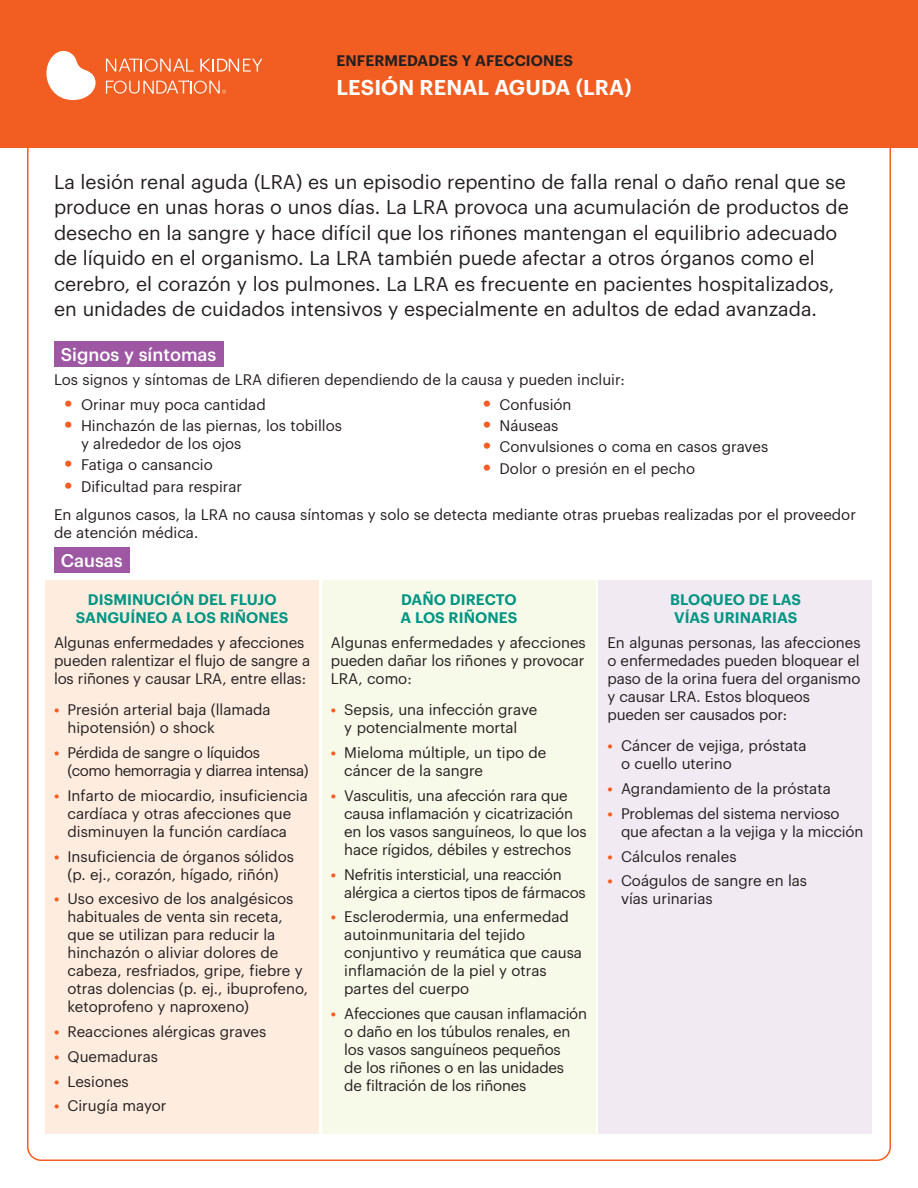
<style>
.page{position:relative;width:918px;height:1188px;background:#fff}
.page>*{position:absolute;margin:0;border:0;box-sizing:border-box;transform-origin:0 0}
.t1{font:600 21px "Graphik";letter-spacing:.005em;color:#fff}
.t2{font:19.5px/25.5px "Graphik";color:#231f20}
.t3{font:500 18px "Graphik";color:#fff}
.t4{font:15px/18px "Graphik";color:#231f20}
.t5{font:600 15px/18px "Graphik";letter-spacing:.005em;color:#009583}
.t6{font:15px/18px "Graphik";letter-spacing:-.02em;color:#231f20}
.t7{font:15px/18px "Graphik";letter-spacing:-.03em;color:#231f20}
.t8{font:600 15px "Graphik";letter-spacing:.005em;color:#231f20}
.s1{font-weight:700;font-size:21px;color:#f25d21}
.s2{font-weight:600;color:#f25d21}
</style>
<div class="page">
<div style="left:0;top:0;width:918px;height:148px;background:#f25d21"></div>
<svg style="left:46px;top:51px;width:50px;height:49px"></svg>
<svg style="left:106px;top:59px;width:88px;height:13px"></svg>
<svg style="left:200px;top:59px;width:62px;height:13px"></svg>
<svg style="left:106px;top:81px;width:120px;height:13px"></svg>
<div style="left:599px;top:581px;width:273px;height:553px;background:#f1eaf3"></div>
<div style="left:322px;top:581px;width:273px;height:553px;background:#f8fae9"></div>
<div style="left:45px;top:581px;width:274px;height:553px;background:#feecdf"></div>
<div style="left:54px;top:341px;width:169px;height:26px;background:#9d57a3"></div>
<div style="left:54px;top:547px;width:76px;height:26px;background:#9d57a3"></div>
<p class="t8" style="left:336px;top:49px;width:238px">ENFERMEDADES Y AFECCIONES</p>
<h1 class="t1" style="left:336px;top:71px;width:297px">LESIÓN RENAL AGUDA (LRA)</h1>
<p class="t2" style="left:54px;top:167px;width:796px">La lesión renal aguda (LRA) es un episodio repentino de falla renal o daño renal que se produce en unas horas o unos días. La LRA provoca una acumulación de productos de desecho en la sangre y hace difícil que los riñones mantengan el equilibrio adecuado de líquido en el organismo. La LRA también puede afectar a otros órganos como el cerebro, el corazón y los pulmones. La LRA es frecuente en pacientes hospitalizados, en unidades de cuidados intensivos y especialmente en adultos de edad avanzada.</p>
<p class="t3" style="left:61px;top:340px;width:157px">Signos y síntomas</p>
<p class="t4" style="left:54px;top:370px;width:573px">Los signos y síntomas de LRA difieren dependiendo de la causa y pueden incluir:</p>
<p class="t4" style="left:64px;top:394px;width:203px"><span class="s1">•</span> Orinar muy poca cantidad</p>
<p class="t4" style="left:81px;top:416px;width:263px;text-indent:-16px"><span class="s1">•</span> Hinchazón de las piernas, los tobillos y alrededor de los ojos</p>
<p class="t4" style="left:64px;top:455px;width:150px"><span class="s1">•</span> Fatiga o cansancio</p>
<p class="t4" style="left:64px;top:476px;width:179px"><span class="s1">•</span> Dificultad para respirar</p>
<p class="t4" style="left:483px;top:394px;width:90px"><span class="s1">•</span> Confusión</p>
<p class="t4" style="left:483px;top:416px;width:77px"><span class="s1">•</span> Náuseas</p>
<p class="t4" style="left:483px;top:437px;width:287px"><span class="s1">•</span> Convulsiones o coma en casos graves</p>
<p class="t4" style="left:483px;top:458px;width:214px"><span class="s1">•</span> Dolor o presión en el pecho</p>
<p class="t4" style="left:54px;top:504px;width:804px">En algunos casos, la LRA no causa síntomas y solo se detecta mediante otras pruebas realizadas por el proveedor de atención médica.</p>
<p class="t3" style="left:61px;top:547px;width:64px">Causas</p>
<p class="t5" style="left:76px;top:589px;width:214px;text-align:center">DISMINUCIÓN DEL FLUJO<br>SANGUÍNEO A LOS RIÑONES</p>
<p class="t4" style="left:54px;top:632px;width:258px">Algunas enfermedades y afecciones pueden ralentizar el flujo de sangre a los riñones y causar LRA, entre ellas:</p>
<p class="t4" style="left:68px;top:700px;width:205px;text-indent:-14px"><span class="s2">•</span> Presión arterial baja (llamada hipotensión) o shock</p>
<p class="t7" style="left:68px;top:743px;width:243px;text-indent:-14px"><span class="s2">•</span> Pérdida de sangre o líquidos<br>(como hemorragia y diarrea intensa)</p>
<p class="t4" style="left:54px;top:785px;width:255px;text-align:center"><span class="s2">•</span> Infarto de miocardio, insuficiencia cardíaca y otras afecciones que disminuyen la función cardíaca</p>
<p class="t4" style="left:54px;top:846px;width:241px;text-align:center"><span class="s2">•</span> Insuficiencia de órganos sólidos (p. ej., corazón, hígado, riñón)</p>
<p class="t4" style="left:68px;top:889px;width:242px;text-indent:-14px"><span class="s2">•</span> Uso excesivo de los analgésicos habituales de venta sin receta, que se utilizan para reducir la hinchazón o aliviar dolores de cabeza, resfriados, gripe, fiebre y otras dolencias (p. ej., ibuprofeno, ketoprofeno y naproxeno)</p>
<p class="t4" style="left:54px;top:1022px;width:214px"><span class="s2">•</span> Reacciones alérgicas graves</p>
<p class="t4" style="left:54px;top:1046px;width:106px"><span class="s2">•</span> Quemaduras</p>
<p class="t4" style="left:54px;top:1071px;width:76px"><span class="s2">•</span> Lesiones</p>
<p class="t4" style="left:54px;top:1096px;width:114px"><span class="s2">•</span> Cirugía mayor</p>
<p class="t5" style="left:401px;top:589px;width:118px">DAÑO DIRECTO<br>A LOS RIÑONES</p>
<p class="t4" style="left:331px;top:632px;width:257px;text-align:justify">Algunas enfermedades y afecciones pueden dañar los riñones y provocar LRA, como:</p>
<p class="t4" style="left:331px;top:700px;width:208px;text-align:center"><span class="s2">•</span> Sepsis, una infección grave y potencialmente mortal</p>
<p class="t4" style="left:344px;top:743px;width:204px;text-indent:-14px"><span class="s2">•</span> Mieloma múltiple, un tipo de cáncer de la sangre</p>
<p class="t4" style="left:344px;top:785px;width:244px;text-indent:-14px"><span class="s2">•</span> Vasculitis, una afección rara que causa inflamación y cicatrización en los vasos sanguíneos, lo que los hace rígidos, débiles y estrechos</p>
<p class="t6" style="left:344px;top:864px;width:243px;text-indent:-14px"><span class="s2">•</span> Nefritis intersticial, una reacción alérgica a ciertos tipos de fármacos</p>
<p class="t4" style="left:344px;top:907px;width:239px;text-indent:-13px"><span class="s2">•</span> Esclerodermia, una enfermedad autoinmunitaria del tejido conjuntivo y reumática que causa inflamación de la piel y otras partes del cuerpo</p>
<p class="t4" style="left:344px;top:1004px;width:244px;text-indent:-14px"><span class="s2">•</span> Afecciones que causan inflamación o daño en los túbulos renales, en los vasos sanguíneos pequeños<br>de los riñones o en las unidades<br>de filtración de los riñones</p>
<p class="t5" style="left:670px;top:589px;width:132px">BLOQUEO DE LAS<br>VÍAS URINARIAS</p>
<p class="t4" style="left:608px;top:632px;width:255px">En algunas personas, las afecciones o enfermedades pueden bloquear el paso de la orina fuera del organismo y causar LRA. Estos bloqueos pueden ser causados por:</p>
<p class="t4" style="left:621px;top:736px;width:187px;text-indent:-13px"><span class="s2">•</span> Cáncer de vejiga, próstata o cuello uterino</p>
<p class="t4" style="left:608px;top:779px;width:225px"><span class="s2">•</span> Agrandamiento de la próstata</p>
<p class="t4" style="left:621px;top:803px;width:244px;text-indent:-13px"><span class="s2">•</span> Problemas del sistema nervioso que afectan a la vejiga y la micción</p>
<p class="t4" style="left:608px;top:846px;width:131px"><span class="s2">•</span> Cálculos renales</p>
<p class="t4" style="left:621px;top:871px;width:188px;text-indent:-13px"><span class="s2">•</span> Coágulos de sangre en las vías urinarias</p>
</div>
